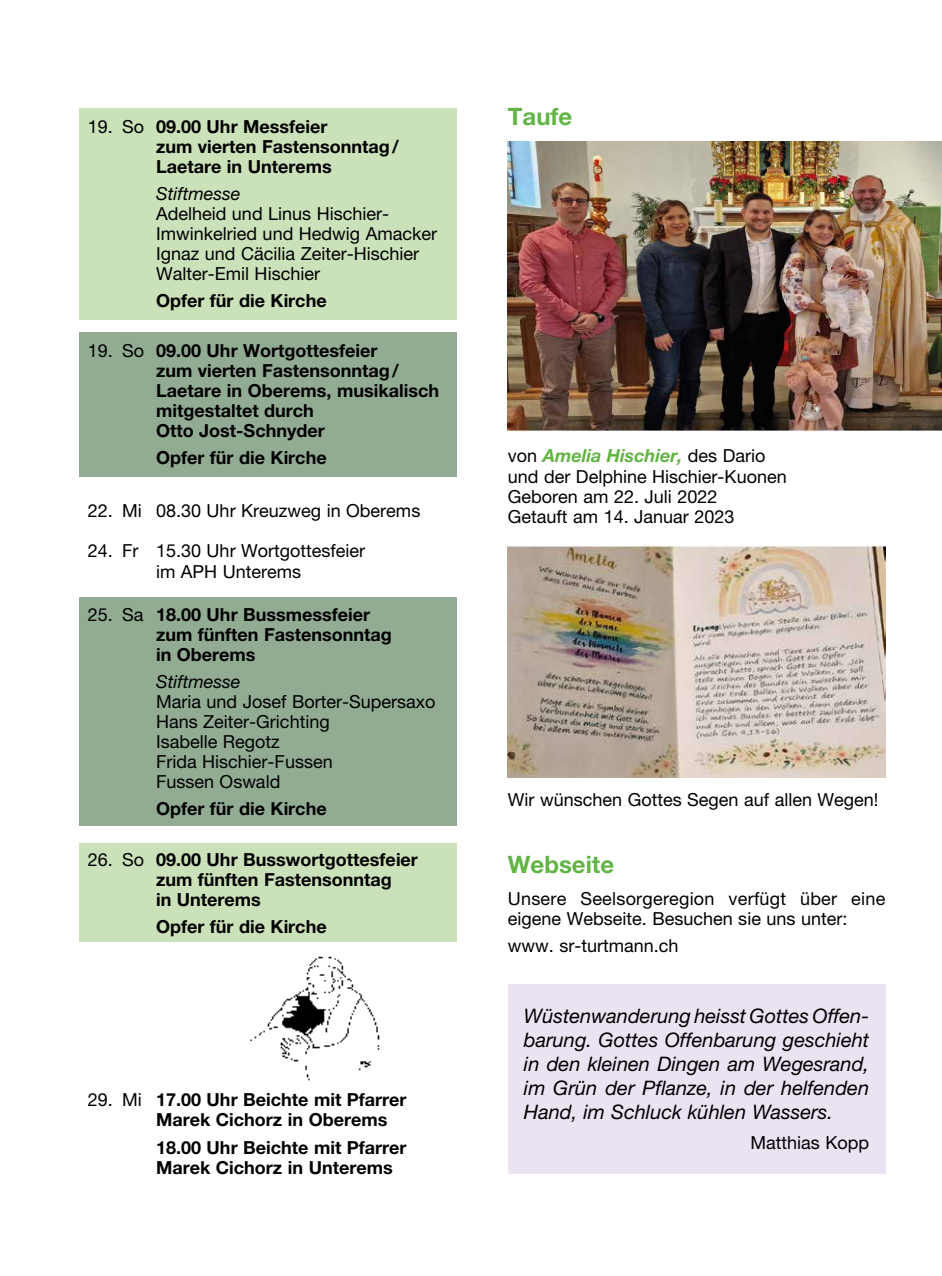
<style>
.page{position:relative;width:942px;height:1276px;background:#fff}
.page>*{position:absolute;margin:0;border:0;box-sizing:border-box;transform-origin:0 0}
.t1{font:700 24px "Helvetica Neue LT Pro";color:#62b445}
.t2{font:italic 20px/24px "Helvetica Neue LT Pro";color:#000;text-align:justify}
.t3{font:18px/20px "Helvetica Neue LT Pro";color:#000}
.t4{font:700 18px/20px "Helvetica Neue LT Pro";color:#000}
.t5{font:italic 18px "Helvetica Neue LT Pro";color:#000}
.s1{font-weight:400}
.s2{font-weight:700;font-style:italic;color:#62b445}
</style>
<div class="page">
<div style="left:79px;top:332px;width:377px;height:144px;background:#92ac93"></div>
<div style="left:79px;top:598px;width:377px;height:228px;background:#92ac93"></div>
<div style="left:79px;top:108px;width:377px;height:211px;background:#cae1b9"></div>
<div style="left:79px;top:843px;width:377px;height:99px;background:#cae1b9"></div>
<img style="left:507px;top:141px;width:434px;height:290px">
<img style="left:507px;top:546px;width:377px;height:232px">
<div style="left:507px;top:984px;width:377px;height:190px;background:#ebe3f2"></div>
<img style="left:250px;top:956px;width:130px;height:125px">
<p class="t4" style="left:156px;top:116px;width:244px;text-indent:-68px"><span class="s1">19. So</span> 09.00 Uhr Messfeier<br>zum vierten Fastensonntag/<br>Laetare in Unterems</p>
<p class="t5" style="left:156px;top:183px;width:86px">Stiftmesse</p>
<p class="t3" style="left:156px;top:203px;width:282px">Adelheid und Linus Hischier-<br>Imwinkelried und Hedwig Amacker<br>Ignaz und Cäcilia Zeiter-Hischier<br>Walter-Emil Hischier</p>
<p class="t4" style="left:156px;top:290px;width:172px">Opfer für die Kirche</p>
<p class="t4" style="left:156px;top:340px;width:284px;text-indent:-68px"><span class="s1">19. So</span> 09.00 Uhr Wortgottesfeier<br>zum vierten Fastensonntag/<br>Laetare in Oberems, musikalisch mitgestaltet durch<br>Otto Jost-Schnyder</p>
<p class="t4" style="left:156px;top:447px;width:172px">Opfer für die Kirche</p>
<p class="t3" style="left:88px;top:500px;width:334px">22. Mi 08.30 Uhr Kreuzweg in Oberems</p>
<p class="t3" style="left:88px;top:540px;width:279px;text-align:center">24. Fr 15.30 Uhr Wortgottesfeier im APH Unterems</p>
<p class="t4" style="left:156px;top:604px;width:237px;text-indent:-68px"><span class="s1">25. Sa</span> 18.00 Uhr Bussmessfeier zum fünften Fastensonntag in Oberems</p>
<p class="t5" style="left:156px;top:671px;width:86px">Stiftmesse</p>
<p class="t3" style="left:156px;top:692px;width:281px">Maria und Josef Borter-Supersaxo<br>Hans Zeiter-Grichting<br>Isabelle Regotz<br>Frida Hischier-Fussen<br>Fussen Oswald</p>
<p class="t4" style="left:156px;top:798px;width:172px">Opfer für die Kirche</p>
<p class="t4" style="left:156px;top:849px;width:263px;text-indent:-68px"><span class="s1">26. So</span> 09.00 Uhr Busswortgottesfeier zum fünften Fastensonntag<br>in Unterems</p>
<p class="t4" style="left:156px;top:916px;width:172px">Opfer für die Kirche</p>
<p class="t4" style="left:156px;top:1088px;width:252px;text-indent:-68px"><span class="s1">29. Mi</span> 17.00 Uhr Beichte mit Pfarrer<br>Marek Cichorz in Oberems</p>
<p class="t4" style="left:156px;top:1136px;width:252px">18.00 Uhr Beichte mit Pfarrer<br>Marek Cichorz in Unterems</p>
<h1 class="t1" style="left:507px;top:101px;width:66px">Taufe</h1>
<p class="t3" style="left:507px;top:446px;width:280px">von <span class="s2">Amelia Hischier,</span> des Dario und der Delphine Hischier-Kuonen<br>Geboren am 22. Juli 2022<br>Getauft am 14. Januar 2023</p>
<p class="t3" style="left:507px;top:789px;width:372px">Wir wünschen Gottes Segen auf allen Wegen!</p>
<h1 class="t1" style="left:507px;top:849px;width:108px">Webseite</h1>
<p class="t3" style="left:507px;top:888px;width:379px">Unsere Seelsorgeregion verfügt über eine eigene Webseite. Besuchen sie uns unter:</p>
<p class="t3" style="left:507px;top:935px;width:172px">www. sr-turtmann.ch</p>
<p class="t2" style="left:523px;top:1003px;width:347px">Wüstenwanderung heisst Gottes Offen&shy;barung. Gottes Offenbarung geschieht in den kleinen Dingen am Wegesrand, im Grün der Pflanze, in der helfenden Hand, im Schluck kühlen Wassers.</p>
<p class="t3" style="left:750px;top:1132px;width:120px">Matthias Kopp</p>
</div>
